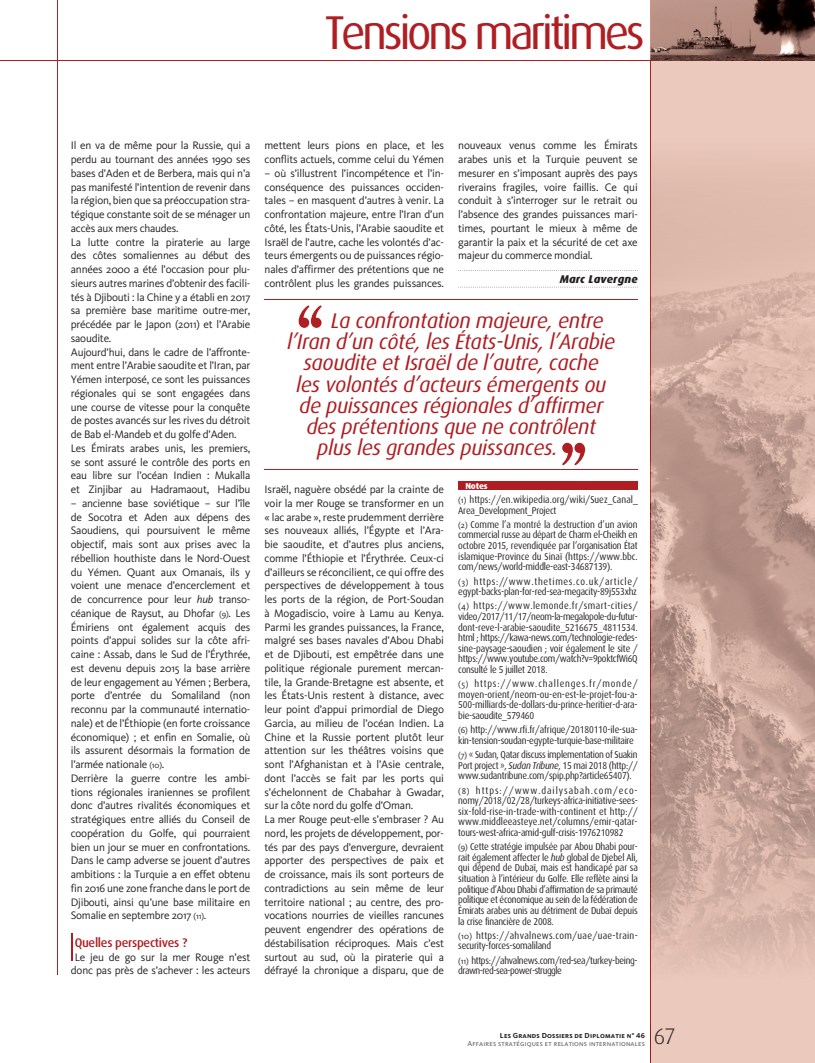
<style>
.page{position:relative;width:815px;height:1063px;background:#fff}
.page>*{position:absolute;margin:0;border:0;box-sizing:border-box;transform-origin:0 0}
.t1{font:47.5px "Dax";letter-spacing:-.075em;color:#af1e22}
.t2{font:300 22.5px "Dax";color:#231f20}
.t3{font:italic 21.25px "Dax";letter-spacing:-.02em;color:#af1e22}
.t4{font:500 12.5px "Dax";letter-spacing:-.025em;color:#af1e22}
.t5{font:11.25px/13.8px "Kievit";letter-spacing:-.02em;color:#231f20}
.t6{font:italic 800 11.25px "Dax";letter-spacing:.015em;color:#231f20}
.t7{font:10px/10.6px "Dax";letter-spacing:-.025em;color:#231f20;text-align:justify;scale:.9 1}
.t8{font:10px/10.6px "Dax";letter-spacing:.005em;color:#231f20;scale:.9 1}
.t9{font:800 8.75px "Dax";letter-spacing:-.015em;color:#fff}
.t10{font:7.5px "Kievit Book SC";letter-spacing:.025em;color:#636366}
.t11{font:7.5px "Kievit Bold SC";letter-spacing:.025em;color:#231f20}
.s1{font-style:italic}
.s2{font-size:8.75px}
.s3{font-family:"Kievit";font-size:8.75px}
</style>
<div class="page">
<hr style="left:58px;top:0;width:1px;height:974px;background:#af1e22">
<div style="left:651px;top:0;width:164px;height:1063px;background:#ebc9bc"></div>
<hr style="left:650px;top:0;width:1px;height:1063px;background:#af1e22">
<hr style="left:0;top:60px;width:815px;height:1px;background:#af1e22">
<img style="left:650px;top:60px;width:165px;height:1px">
<svg style="left:650px;top:0;width:165px;height:60px;background:#84645c"></svg>
<svg style="left:71px;top:933px;width:1px;height:28px"></svg>
<svg style="left:458px;top:270px;width:180px;height:1px"></svg>
<svg style="left:458px;top:287px;width:180px;height:1px"></svg>
<div style="left:458px;top:482px;width:180px;height:8px;background:#af1e22"></div>
<hr style="left:265px;top:299px;width:373px;height:1px;background:#af1e22">
<hr style="left:265px;top:470px;width:373px;height:1px;background:#af1e22">
<svg style="left:299px;top:305px;width:23px;height:23px"></svg>
<svg style="left:562px;top:443px;width:23px;height:22px"></svg>
<img style="left:650px;top:165px;width:165px;height:803px">
<svg style="left:650px;top:1025px;width:1px;height:38px"></svg>
<h1 class="t1" style="left:325px;top:6px;width:322px">Tensions maritimes</h1>
<p class="t5" style="left:71px;top:139px;width:181px">Il en va de même pour la Russie, qui a perdu au tournant des années 1990 ses bases d’Aden et de Berbera, mais qui n’a pas manifesté l’intention de revenir dans la région, bien que sa préoccupation stra&shy;tégique constante soit de se ménager un accès aux mers chaudes.<br>La lutte contre la piraterie au large des côtes somaliennes au début des années 2000 a été l’occasion pour plu&shy;sieurs autres marines d’obtenir des facili&shy;tés à Djibouti : la Chine y a établi en 2017 sa première base maritime outre-mer, précédée par le Japon (2011) et l’Arabie saoudite.<br>Aujourd’hui, dans le cadre de l’affronte&shy;ment entre l’Arabie saoudite et l’Iran, par Yémen interposé, ce sont les puissances régionales qui se sont engagées dans une course de vitesse pour la conquête de postes avancés sur les rives du détroit de Bab el-Mandeb et du golfe d’Aden.<br>Les Émirats arabes unis, les premiers, se sont assuré le contrôle des ports en eau libre sur l’océan Indien : Mukalla et Zinjibar au Hadramaout, Hadibu</p>
<p class="t5" style="left:71px;top:496px;width:181px">– ancienne base soviétique – sur l’île de Socotra et Aden aux dépens des Saoudiens, qui poursuivent le même objectif, mais sont aux prises avec la rébellion houthiste dans le Nord-Ouest du Yémen. Quant aux Omanais, ils y voient une menace d’encerclement et de concurrence pour leur <span class="s1">hub</span> transo&shy;céanique de Raysut, au Dhofar <span class="s2">(9)</span>. Les Émiriens ont également acquis des points d’appui solides sur la côte afri&shy;caine : Assab, dans le Sud de l’Érythrée, est devenu depuis 2015 la base arrière de leur engagement au Yémen ; Berbera, porte d’entrée du Somaliland (non reconnu par la communauté internatio&shy;nale) et de l’Éthiopie (en forte croissance économique) ; et enfin en Somalie, où ils assurent désormais la formation de l’armée nationale <span class="s2">(10)</span>.<br>Derrière la guerre contre les ambi&shy;tions régionales iraniennes se profilent donc d’autres rivalités économiques et stratégiques entre alliés du Conseil de coopération du Golfe, qui pourraient bien un jour se muer en confrontations.<br>Dans le camp adverse se jouent d’autres ambitions : la Turquie a en effet obtenu fin 2016 une zone franche dans le port de Djibouti, ainsi qu’une base militaire en Somalie en septembre 2017 <span class="s2">(11)</span>.</p>
<p class="t4" style="left:75px;top:936px;width:114px">Quelles perspectives ?</p>
<p class="t5" style="left:71px;top:950px;width:181px;text-align:center">Le jeu de go sur la mer Rouge n’est donc pas près de s’achever : les acteurs</p>
<p class="t5" style="left:265px;top:139px;width:181px">mettent leurs pions en place, et les conflits actuels, comme celui du Yémen</p>
<p class="t5" style="left:265px;top:166px;width:181px;text-align:justify">– où s’illustrent l’incompétence et l’in&shy;conséquence des puissances occiden&shy;tales – en masquent d’autres à venir. La confrontation majeure, entre l’Iran d’un côté, les États-Unis, l’Arabie saoudite et Israël de l’autre, cache les volontés d’ac&shy;teurs émergents ou de puissances régio&shy;nales d’affirmer des prétentions que ne contrôlent plus les grandes puissances.</p>
<p class="t5" style="left:458px;top:139px;width:181px;text-align:justify">nouveaux venus comme les Émirats arabes unis et la Turquie peuvent se mesurer en s’imposant auprès des pays riverains fragiles, voire faillis. Ce qui conduit à s’interroger sur le retrait ou l’absence des grandes puissances mari&shy;times, pourtant le mieux à même de garantir la paix et la sécurité de cet axe majeur du commerce mondial.</p>
<p class="t6" style="left:560px;top:272px;width:80px">Marc Lavergne</p>
<h3 class="t3" style="left:331px;top:309px;width:274px">La confrontation majeure, entre</h3>
<h3 class="t3" style="left:287px;top:330px;width:330px">l’Iran d’un côté, les États-Unis, l’Arabie</h3>
<h3 class="t3" style="left:303px;top:351px;width:297px">saoudite et Israël de l’autre, cache</h3>
<h3 class="t3" style="left:296px;top:373px;width:312px">les volontés d’acteurs émergents ou</h3>
<h3 class="t3" style="left:299px;top:394px;width:306px">de puissances régionales d’affirmer</h3>
<h3 class="t3" style="left:306px;top:415px;width:291px">des prétentions que ne contrôlent</h3>
<h3 class="t3" style="left:317px;top:436px;width:242px">plus les grandes puissances.</h3>
<p class="t5" style="left:265px;top:483px;width:181px">Israël, naguère obsédé par la crainte de voir la mer Rouge se transformer en un « lac arabe », reste prudemment derrière ses nouveaux alliés, l’Égypte et l’Ara&shy;bie saoudite, et d’autres plus anciens, comme l’Éthiopie et l’Érythrée. Ceux-ci d’ailleurs se réconcilient, ce qui offre des perspectives de développement à tous les ports de la région, de Port-Soudan à Mogadiscio, voire à Lamu au Kenya.<br>Parmi les grandes puissances, la France, malgré ses bases navales d’Abou Dhabi et de Djibouti, est empêtrée dans une politique régionale purement mercan&shy;tile, la Grande-Bretagne est absente, et les États-Unis restent à distance, avec leur point d’appui primordial de Diego Garcia, au milieu de l’océan Indien. La Chine et la Russie portent plutôt leur attention sur les théâtres voisins que sont l’Afghanistan et à l’Asie centrale, dont l’accès se fait par les ports qui s’échelonnent de Chabahar à Gwadar, sur la côte nord du golfe d’Oman.<br>La mer Rouge peut-elle s’embraser ? Au nord, les projets de développement, por&shy;tés par des pays d’envergure, devraient apporter des perspectives de paix et de croissance, mais ils sont porteurs de contradictions au sein même de leur territoire national ; au centre, des pro&shy;vocations nourries de vieilles rancunes peuvent engendrer des opérations de déstabilisation réciproques. Mais c’est surtout au sud, où la piraterie qui a défrayé la chronique a disparu, que de</p>
<p class="t9" style="left:465px;top:481px;width:24px">Notes</p>
<p class="t8" style="left:458px;top:494px;width:201px"><span class="s3">(1)</span> https://en.wikipedia.org/wiki/Suez_Canal_<br>Area_Development_Project</p>
<p class="t7" style="left:458px;top:519px;width:201px"><span class="s3">(2)</span> Comme l’a montré la destruction d’un avion commercial russe au départ de Charm el-Cheikh en octobre 2015, revendiquée par l’organisation État islamique-Province du Sinaï (https://www.bbc. com/news/world-middle-east-34687139).</p>
<p class="t7" style="left:458px;top:576px;width:201px"><span class="s3">(3)</span> https://www.thetimes.co.uk/article/ egypt-backs-plan-for-red-sea-megacity-89j553xhz</p>
<p class="t7" style="left:458px;top:601px;width:201px"><span class="s3">(4)</span> https://www.lemonde.fr/smart-cities/ video/2017/11/17/neom-la-megalopole-du-futur&shy;dont-reve-l-arabie-saoudite_5216675_4811534. html ; https://kawa-news.com/technologie-redes&shy;sine-paysage-saoudien ; voir également le site / https://www.youtube.com/watch?v=9poktcfWi6Q consulté le 5 juillet 2018.</p>
<p class="t7" style="left:458px;top:679px;width:201px"><span class="s3">(5)</span> https://www.challenges.fr/monde/ moyen-orient/neom-ou-en-est-le-projet-fou-a-500-milliards-de-dollars-du-prince-heritier-d-ara&shy;bie-saoudite_579460</p>
<p class="t7" style="left:458px;top:725px;width:201px"><span class="s3">(6)</span> http://www.rfi.fr/afrique/20180110-ile-sua&shy;kin-tension-soudan-egypte-turquie-base-militaire</p>
<p class="t7" style="left:458px;top:749px;width:201px"><span class="s3">(7)</span> « Sudan, Qatar discuss implementation of Suakin Port project », <span class="s1">Sudan Tribune</span>, 15 mai 2018 (http:// www.sudantribune.com/spip.php?article65407).</p>
<p class="t7" style="left:458px;top:785px;width:201px"><span class="s3">(8)</span> https://www.dailysabah.com/eco&shy;nomy/2018/02/28/turkeys-africa-initiative-sees&shy;six-fold-rise-in-trade-with-continent et http:// www.middleeasteye.net/columns/emir-qatar&shy;tours-west-africa-amid-gulf-crisis-1976210982</p>
<p class="t7" style="left:458px;top:842px;width:201px"><span class="s3">(9)</span> Cette stratégie impulsée par Abou Dhabi pour&shy;rait également affecter le <span class="s1">hub</span> global de Djebel Ali, qui dépend de Dubaï, mais est handicapé par sa situation à l’intérieur du Golfe. Elle reflète ainsi la politique d’Abou Dhabi d’affirmation de sa primauté politique et économique au sein de la fédération de Émirats arabes unis au détriment de Dubaï depuis la crise financière de 2008.</p>
<p class="t7" style="left:458px;top:930px;width:201px"><span class="s3">(10)</span> https://ahvalnews.com/uae/uae-train&shy;security-forces-somaliland</p>
<p class="t7" style="left:458px;top:955px;width:201px"><span class="s3">(11)</span> https://ahvalnews.com/red-sea/turkey-being&shy;drawn-red-sea-power-struggle</p>
<p class="t11" style="left:500px;top:1031px;width:146px">Les Grands Dossiers de Diplomatie n° 46</p>
<p class="t10" style="left:468px;top:1039px;width:179px">Affaires stratégiques et relations internationales</p>
<h2 class="t2" style="left:654px;top:1024px;width:23px">67</h2>
</div>
